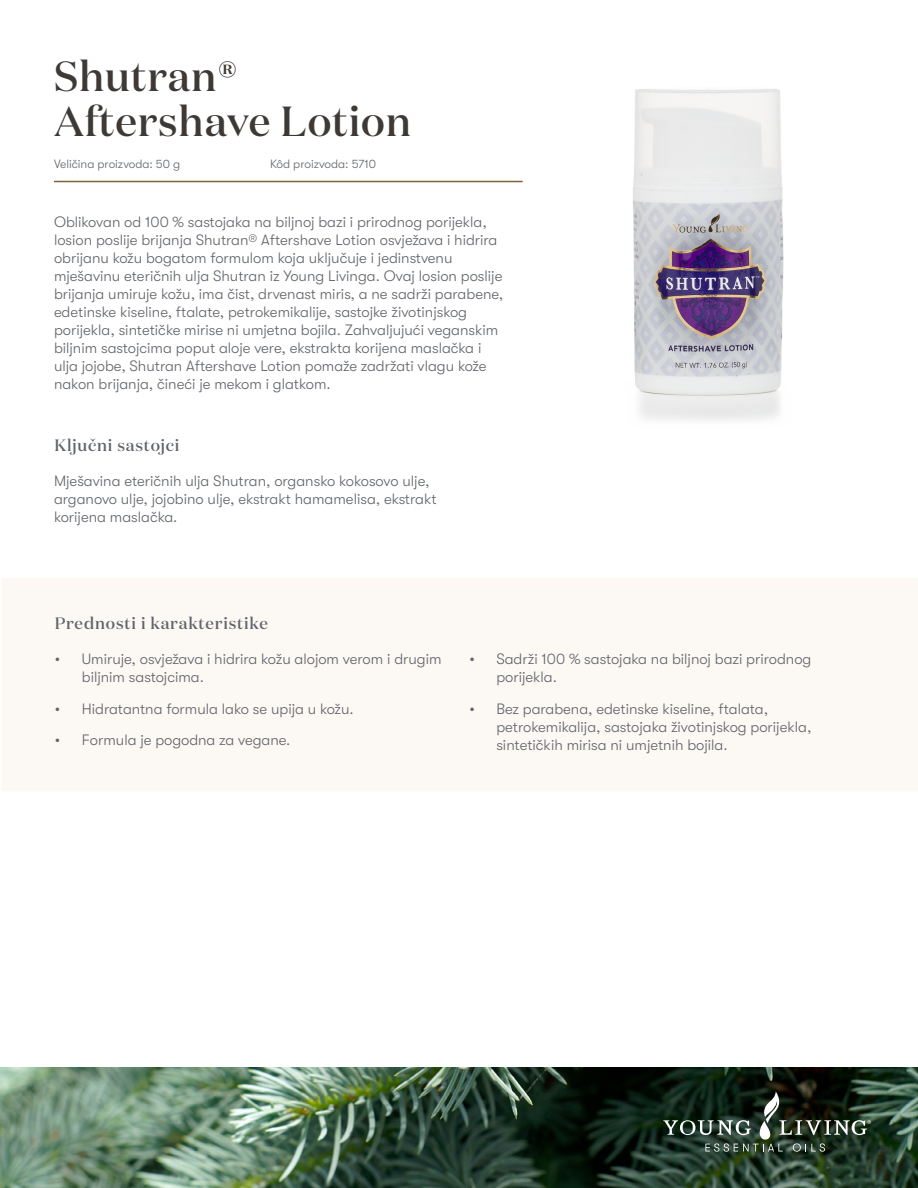
<style>
.page{position:relative;width:918px;height:1188px;background:#fff}
.page>*{position:absolute;margin:0;border:0;box-sizing:border-box;transform-origin:0 0}
.t1{font:500 42px/45px "Domaine Display";letter-spacing:.02em;color:#3d3936}
.t2{font:500 16.5px "Domaine Display";letter-spacing:.05em;color:#61646a}
.t3{font:300 15px/18px "GT Walsheim Pro";color:#61646a}
.t4{font:300 12px "GT Walsheim Pro";color:#61646a}
</style>
<div class="page">
<div style="left:2px;top:578px;width:916px;height:213px;background:#fcf8f4"></div>
<img style="left:503px;top:89px;width:281px;height:332px">
<img style="left:0;top:1067px;width:918px;height:121px">
<svg style="left:663px;top:1092px;width:208px;height:60px"></svg>
<hr style="left:54px;top:181px;width:469px;height:1px;background:#80623b">
<h1 class="t1" style="left:54px;top:53px;width:359px">Shutran®<br>Aftershave Lotion</h1>
<p class="t4" style="left:54px;top:157px;width:128px">Veličina proizvoda: 50 g</p>
<p class="t4" style="left:270px;top:157px;width:108px">Kôd proizvoda: 5710</p>
<p class="t3" style="left:54px;top:213px;width:451px">Oblikovan od 100 % sastojaka na biljnoj bazi i prirodnog porijekla, losion poslije brijanja Shutran® Aftershave Lotion osvježava i hidrira obrijanu kožu bogatom formulom koja uključuje i jedinstvenu mješavinu eteričnih ulja Shutran iz Young Livinga. Ovaj losion poslije brijanja umiruje kožu, ima čist, drvenast miris, a ne sadrži parabene, edetinske kiseline, ftalate, petrokemikalije, sastojke životinjskog porijekla, sintetičke mirise ni umjetna bojila. Zahvaljujući veganskim biljnim sastojcima poput aloje vere, ekstrakta korijena maslačka i ulja jojobe, Shutran Aftershave Lotion pomaže zadržati vlagu kože nakon brijanja, čineći je mekom i glatkom.</p>
<p class="t2" style="left:55px;top:435px;width:127px">Ključni sastojci</p>
<p class="t3" style="left:54px;top:472px;width:384px">Mješavina eteričnih ulja Shutran, organsko kokosovo ulje, arganovo ulje, jojobino ulje, ekstrakt hamamelisa, ekstrakt korijena maslačka.</p>
<p class="t2" style="left:55px;top:613px;width:215px">Prednosti i karakteristike</p>
<p class="t3" style="left:82px;top:650px;width:361px;text-indent:-27px">• Umiruje, osvježava i hidrira kožu alojom verom i drugim biljnim sastojcima.</p>
<p class="t3" style="left:55px;top:700px;width:300px">• Hidratantna formula lako se upija u kožu.</p>
<p class="t3" style="left:55px;top:731px;width:237px">• Formula je pogodna za vegane.</p>
<p class="t3" style="left:496px;top:650px;width:317px;text-indent:-27px">• Sadrži 100 % sastojaka na biljnoj bazi prirodnog porijekla.</p>
<p class="t3" style="left:496px;top:700px;width:317px;text-indent:-27px">• Bez parabena, edetinske kiseline, ftalata, petrokemikalija, sastojaka životinjskog porijekla, sintetičkih mirisa ni umjetnih bojila.</p>
</div>
